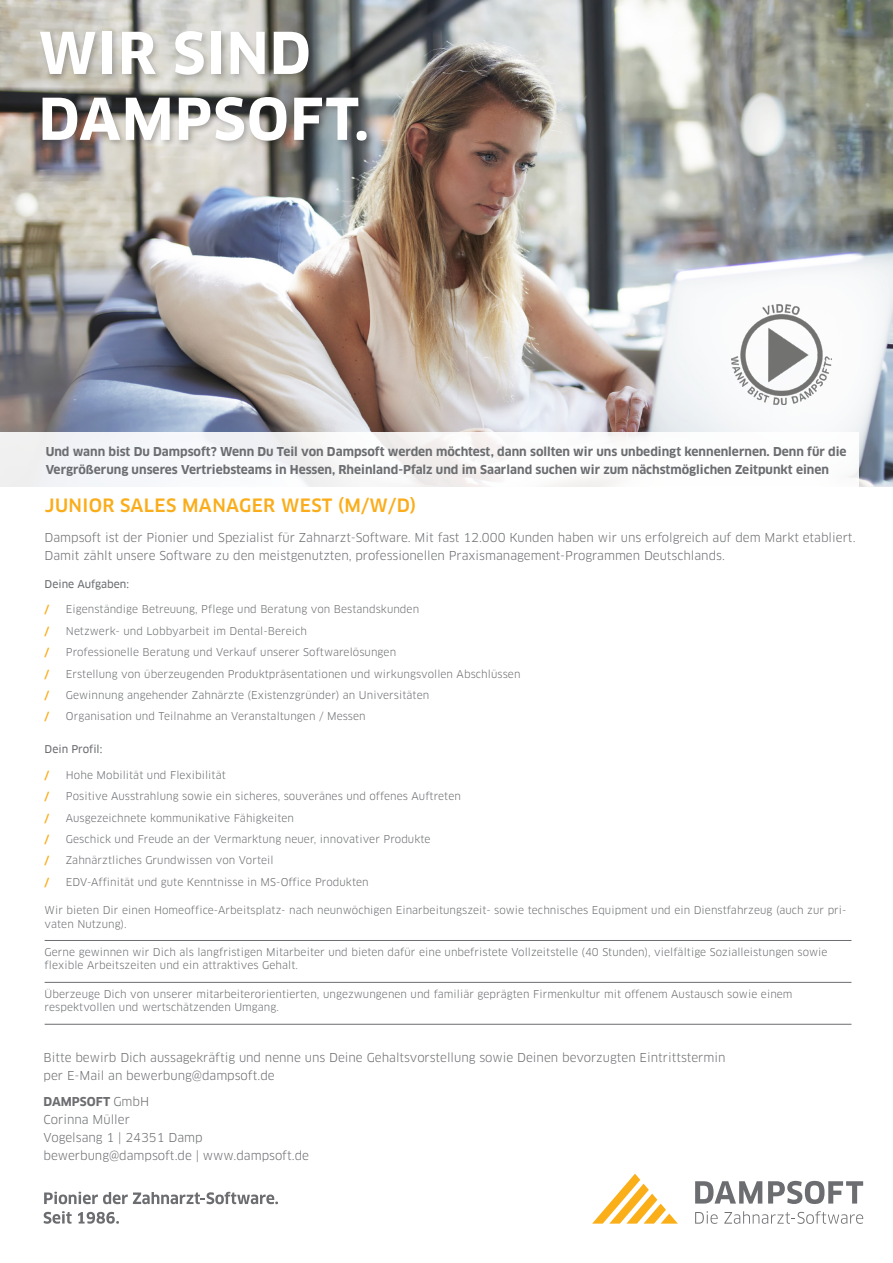
<style>
.page{position:relative;width:893px;height:1263px;background:#fff}
.page>*{position:absolute;margin:0;border:0;box-sizing:border-box;transform-origin:0 0}
.t1{font:700 56.25px/65.8px "Clan Pro";letter-spacing:.02em;color:#fff}
.t2{font:500 18px "Clan Pro";letter-spacing:.02em;color:#faad1b}
.t3{font:12px/18px "Clan Pro";color:#6b6d70}
.t4{font:700 12px/18px "Clan Pro";color:#6b6d70}
.t5{font:10.5px/13.5px "Clan Pro";letter-spacing:.01em;color:#6b6d70}
.t6{font:10.5px "Clan Offc Pro News";color:#6b6d70}
.t7{font:700 10.5px "Clan Pro";color:#faad1b}
.s1{font-weight:700}
</style>
<div class="page">
<svg style="left:695px;top:1211px;width:23px;height:13px"></svg>
<svg style="left:724px;top:1211px;width:139px;height:13px"></svg>
<svg style="left:592px;top:1174px;width:86px;height:49px"></svg>
<svg style="left:695px;top:1181px;width:67px;height:22px"></svg>
<svg style="left:768px;top:1181px;width:95px;height:23px"></svg>
<svg style="left:44px;top:1192px;width:234px;height:12px"></svg>
<svg style="left:44px;top:1211px;width:28px;height:13px"></svg>
<svg style="left:78px;top:1212px;width:41px;height:12px"></svg>
<img style="left:0;top:0;width:893px;height:487px">
<div style="left:0;top:433px;width:858px;height:58px;background:#fff"></div>
<hr style="left:45px;top:940px;width:806px;height:1px;background:#6b6d70">
<hr style="left:45px;top:982px;width:806px;height:1px;background:#6b6d70">
<hr style="left:45px;top:1024px;width:806px;height:1px;background:#6b6d70">
<div style="left:39px;top:29px;width:336px;height:120px;background:#231f20;opacity:.25"></div>
<img style="left:731px;top:304px;width:100px;height:101px">
<h1 class="t1" style="left:39px;top:21px;width:332px">WIR SIND<br>DAMPSOFT.</h1>
<p class="t4" style="left:46px;top:443px;width:802px">Und wann bist Du Dampsoft? Wenn Du Teil von Dampsoft werden möchtest, dann sollten wir uns unbedingt kennenlernen. Denn für die<br>Vergrößerung unseres Vertriebsteams in Hessen, Rheinland-Pfalz und im Saarland suchen wir zum nächstmöglichen Zeitpunkt einen</p>
<h2 class="t2" style="left:45px;top:495px;width:373px">JUNIOR SALES MANAGER WEST (M/W/D)</h2>
<p class="t3" style="left:45px;top:528px;width:812px">Dampsoft ist der Pionier und Spezialist für Zahnarzt-Software. Mit fast 12.000 Kunden haben wir uns erfolgreich auf dem Markt etabliert.<br>Damit zählt unsere Software zu den meistgenutzten, professionellen Praxismanagement-Programmen Deutschlands.</p>
<p class="t6" style="left:45px;top:578px;width:86px">Deine Aufgaben:</p>
<p class="t7" style="left:45px;top:603px;width:6px">/</p>
<p class="t5" style="left:66px;top:603px;width:355px">Eigenständige Betreuung, Pflege und Beratung von Bestandskunden</p>
<p class="t7" style="left:45px;top:625px;width:6px">/</p>
<p class="t5" style="left:66px;top:624px;width:243px">Netzwerk- und Lobbyarbeit im Dental-Bereich</p>
<p class="t7" style="left:45px;top:646px;width:6px">/</p>
<p class="t5" style="left:66px;top:646px;width:332px">Professionelle Beratung und Verkauf unserer Softwarelösungen</p>
<p class="t7" style="left:45px;top:668px;width:6px">/</p>
<p class="t5" style="left:66px;top:667px;width:456px">Erstellung von überzeugenden Produktpräsentationen und wirkungsvollen Abschlüssen</p>
<p class="t7" style="left:45px;top:689px;width:6px">/</p>
<p class="t5" style="left:66px;top:688px;width:365px">Gewinnung angehender Zahnärzte (Existenzgründer) an Universitäten</p>
<p class="t7" style="left:45px;top:710px;width:6px">/</p>
<p class="t5" style="left:66px;top:710px;width:301px">Organisation und Teilnahme an Veranstaltungen / Messen</p>
<p class="t6" style="left:45px;top:743px;width:59px">Dein Profil:</p>
<p class="t7" style="left:45px;top:769px;width:6px">/</p>
<p class="t5" style="left:66px;top:768px;width:161px">Hohe Mobilität und Flexibilität</p>
<p class="t7" style="left:45px;top:790px;width:6px">/</p>
<p class="t5" style="left:66px;top:789px;width:397px">Positive Ausstrahlung sowie ein sicheres, souveränes und offenes Auftreten</p>
<p class="t7" style="left:45px;top:811px;width:6px">/</p>
<p class="t5" style="left:66px;top:811px;width:230px">Ausgezeichnete kommunikative Fähigkeiten</p>
<p class="t7" style="left:45px;top:833px;width:6px">/</p>
<p class="t5" style="left:66px;top:832px;width:366px">Geschick und Freude an der Vermarktung neuer, innovativer Produkte</p>
<p class="t7" style="left:45px;top:854px;width:6px">/</p>
<p class="t5" style="left:66px;top:854px;width:209px">Zahnärztliches Grundwissen von Vorteil</p>
<p class="t7" style="left:45px;top:876px;width:6px">/</p>
<p class="t5" style="left:66px;top:875px;width:304px">EDV-Affinität und gute Kenntnisse in MS-Office Produkten</p>
<p class="t5" style="left:45px;top:903px;width:803px">Wir bieten Dir einen Homeoffice-Arbeitsplatz- nach neunwöchigen Einarbeitungszeit- sowie technisches Equipment und ein Dienstfahrzeug (auch zur pri&shy;vaten Nutzung).</p>
<p class="t5" style="left:45px;top:945px;width:784px">Gerne gewinnen wir Dich als langfristigen Mitarbeiter und bieten dafür eine unbefristete Vollzeitstelle (40 Stunden), vielfältige Sozialleistungen sowie flexible Arbeitszeiten und ein attraktives Gehalt.</p>
<p class="t5" style="left:45px;top:987px;width:749px">Überzeuge Dich von unserer mitarbeiterorientierten, ungezwungenen und familiär geprägten Firmenkultur mit offenem Austausch sowie einem respektvollen und wertschätzenden Umgang.</p>
<p class="t3" style="left:44px;top:1048px;width:683px">Bitte bewirb Dich aussagekräftig und nenne uns Deine Gehaltsvorstellung sowie Deinen bevorzugten Eintrittstermin per E-Mail an bewerbung@dampsoft.de</p>
<p class="t3" style="left:44px;top:1093px;width:267px"><span class="s1">DAMPSOFT</span> GmbH<br>Corinna Müller<br>Vogelsang 1 | 24351 Damp bewerbung@dampsoft.de | www.dampsoft.de</p>
</div>
